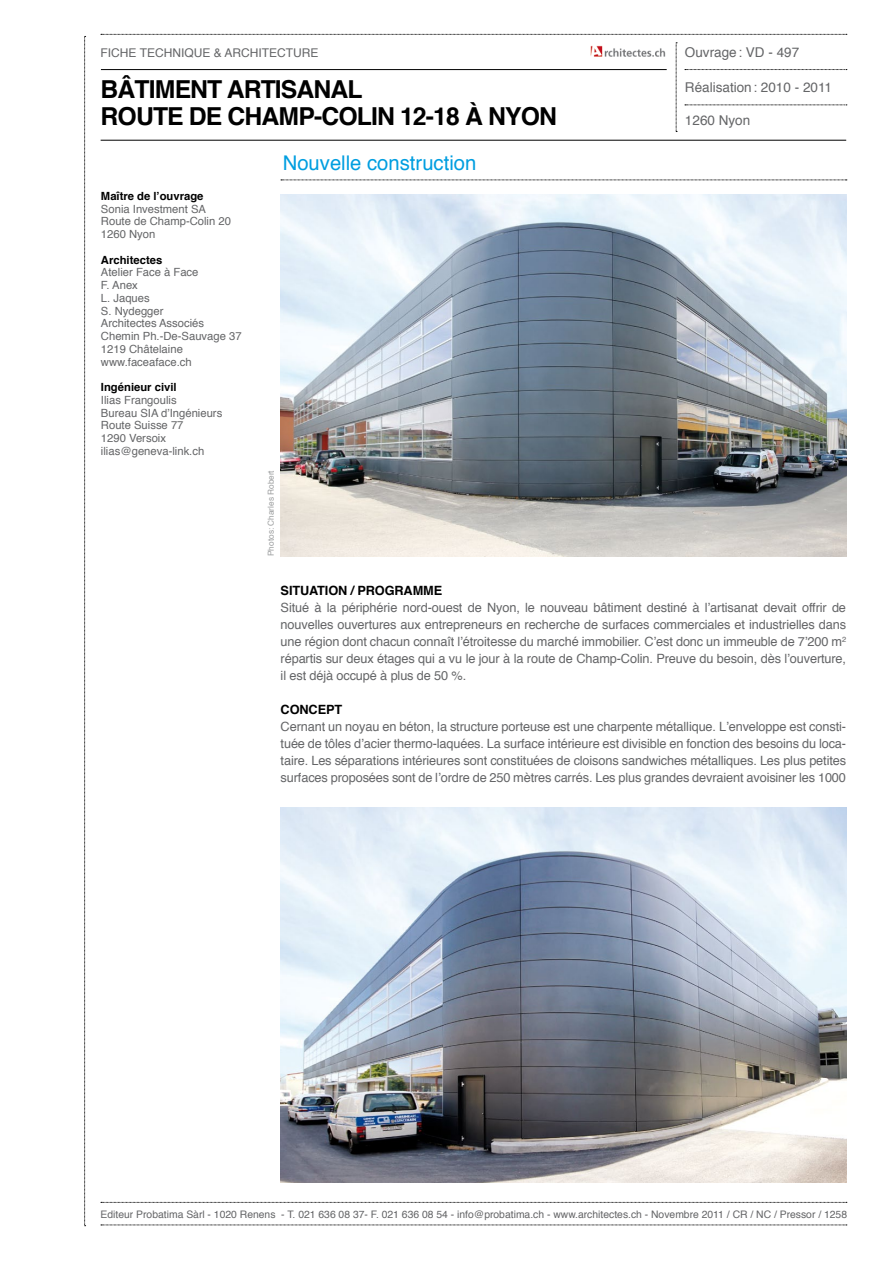
<style>
.page{position:relative;width:893px;height:1263px;background:#fff}
.page>*{position:absolute;margin:0;border:0;box-sizing:border-box;transform-origin:0 0}
.t1{font:700 24.75px/27px "Helvetica";letter-spacing:-.035em;color:#000}
.t2{font:20.25px "Helvetica";color:#009ee0}
.t3{font:13.5px "Helvetica";color:#646567}
.t4{font:12.75px/17px "Helvetica";letter-spacing:-.01em;color:#646567;text-align:justify}
.t5{font:700 12.75px "Helvetica";letter-spacing:-.01em;color:#000}
.t6{font:12px "Helvetica";color:#646567}
.t7{font:11.25px/12.8px "Helvetica";color:#646567}
.t8{font:700 11.25px "Helvetica";color:#000}
.t9{font:10.35px "Helvetica";color:#646567}
.t10{font:8.25px "Helvetica";color:#9c9e9f}
</style>
<div class="page">
<img style="left:281px;top:195px;width:565px;height:361px">
<svg style="left:84px;top:36px;width:2px;height:1190px"></svg>
<svg style="left:281px;top:180px;width:566px;height:1px"></svg>
<hr style="left:101px;top:140px;width:745px;height:1px;background:#000">
<svg style="left:685px;top:105px;width:162px;height:1px"></svg>
<hr style="left:101px;top:69px;width:566px;height:1px;background:#000">
<svg style="left:676px;top:43px;width:1px;height:89px"></svg>
<svg style="left:101px;top:34px;width:746px;height:1px"></svg>
<svg style="left:685px;top:69px;width:162px;height:1px"></svg>
<svg style="left:101px;top:1224px;width:746px;height:1px"></svg>
<svg style="left:101px;top:1202px;width:746px;height:1px"></svg>
<img style="left:281px;top:808px;width:565px;height:374px">
<img style="left:590px;top:45px;width:75px;height:12px">
<p class="t6" style="left:101px;top:44px;width:219px">FICHE TECHNIQUE &amp; ARCHITECTURE</p>
<h1 class="t1" style="left:101px;top:76px;width:458px">BÂTIMENT ARTISANAL<br>ROUTE DE CHAMP-COLIN 12-18 À NYON</h1>
<p class="t8" style="left:101px;top:187px;width:104px">Maître de l’ouvrage</p>
<p class="t7" style="left:101px;top:203px;width:132px">Sonia Investment SA<br>Route de Champ-Colin 20<br>1260 Nyon</p>
<p class="t8" style="left:101px;top:251px;width:63px">Architectes</p>
<p class="t7" style="left:101px;top:266px;width:142px">Atelier Face à Face<br>F. Anex<br>L. Jaques<br>S. Nydegger<br>Architectes Associés<br>Chemin Ph.-De-Sauvage 37<br>1219 Châtelaine www.faceaface.ch</p>
<p class="t8" style="left:101px;top:378px;width:77px">Ingénieur civil</p>
<p class="t7" style="left:101px;top:394px;width:123px">Ilias Frangoulis<br>Bureau SIA d’Ingénieurs<br>Route Suisse 77<br>1290 Versoix ilias@geneva-link.ch</p>
<h2 class="t2" style="left:283px;top:148px;width:195px">Nouvelle construction</h2>
<p class="t10" style="left:264px;top:556px;width:87px;rotate:-90deg">Photos: Charles Robert</p>
<p class="t3" style="left:685px;top:41px;width:116px">Ouvrage: VD - 497</p>
<p class="t3" style="left:685px;top:76px;width:149px">Réalisation: 2010 - 2011</p>
<p class="t3" style="left:685px;top:110px;width:67px">1260 Nyon</p>
<p class="t5" style="left:281px;top:580px;width:163px">SITUATION / PROGRAMME</p>
<p class="t4" style="left:281px;top:600px;width:567px">Situé à la périphérie nord-ouest de Nyon, le nouveau bâtiment destiné à l’artisanat devait offrir de nouvelles ouvertures aux entrepreneurs en recherche de surfaces commerciales et industrielles dans une région dont chacun connaît l’étroitesse du marché immobilier. C’est donc un immeuble de 7’200 m<sup>2 </sup>répartis sur deux étages qui a vu le jour à la route de Champ-Colin. Preuve du besoin, dès l’ouverture, il est déjà occupé à plus de 50 %.</p>
<p class="t5" style="left:281px;top:700px;width:63px">CONCEPT</p>
<p class="t4" style="left:281px;top:719px;width:567px">Cernant un noyau en béton, la structure porteuse est une charpente métallique. L’enveloppe est consti&shy;tuée de tôles d’acier thermo-laquées. La surface intérieure est divisible en fonction des besoins du loca&shy;taire. Les séparations intérieures sont constituées de cloisons sandwiches métalliques. Les plus petites surfaces proposées sont de l’ordre de 250 mètres carrés. Les plus grandes devraient avoisiner les 1000</p>
<p class="t9" style="left:101px;top:1206px;width:748px">Editeur Probatima Sàrl - 1020 Renens - T. 021 636 08 37- F. 021 636 08 54 - info@probatima.ch - www.architectes.ch - Novembre 2011 / CR / NC / Pressor / 1258</p>
</div>
